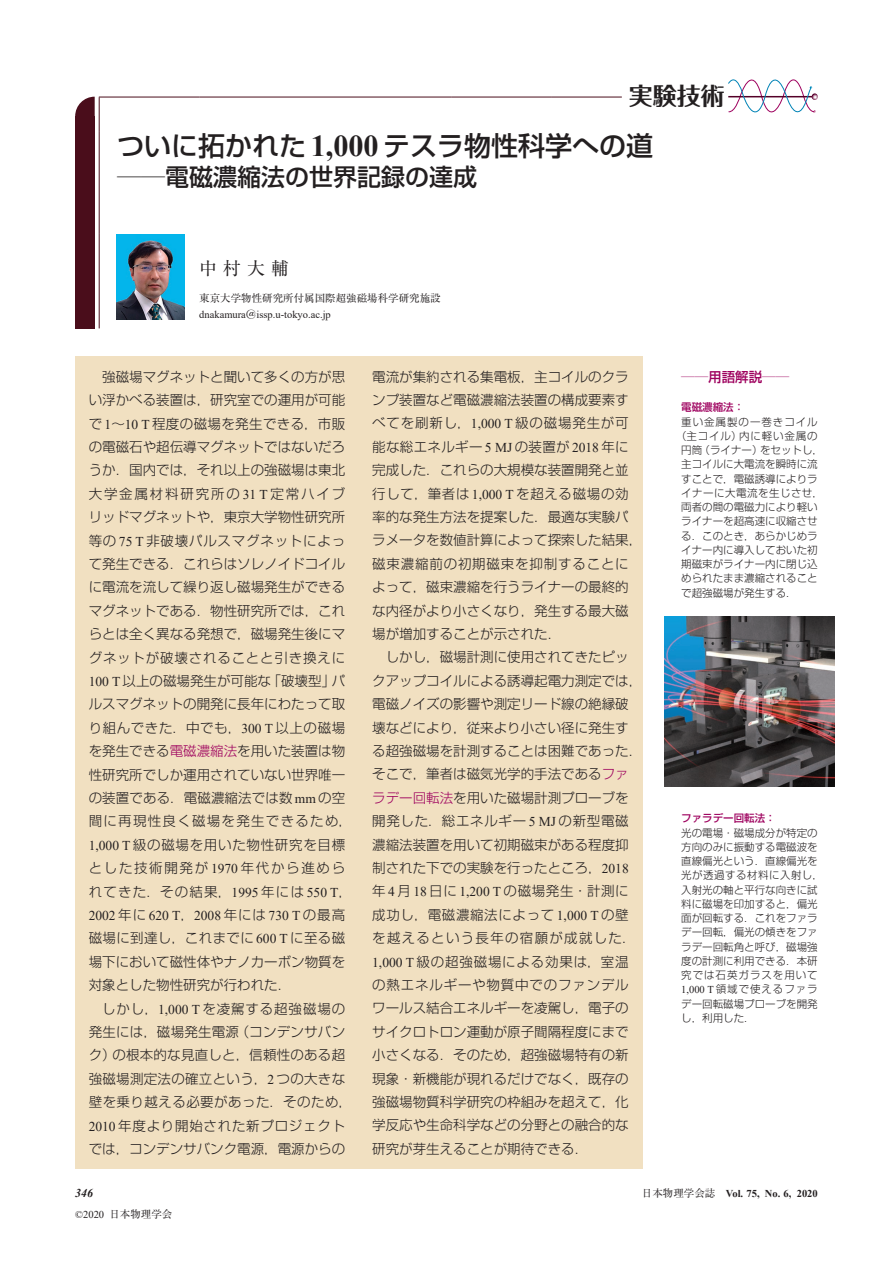
<style>
.page{position:relative;width:893px;height:1263px;background:#fff}
.page>*{position:absolute;margin:0;border:0;box-sizing:border-box;transform-origin:0 0}
.t1{font:500 27px "Shin Go Pr 6";color:#231f20}
.t2{font:500 24px "Shin Go Pr 6";color:#231f20}
.t3{font:700 24px "Folk Pro";color:#231f20}
.t4{font:18px "Ryumin Pr 6";color:#231f20}
.t5{font:300 13.5px/23.4px "Shin Go Pr 6";color:#231f20}
.t6{font:300 13.5px/23.4px "Shin Go Pr 6";letter-spacing:.02em;color:#231f20;text-align:center}
.t7{font:13.5px "Times New Roman";color:#231f20}
.t8{font:300 13.5px "Koz Min Pro";color:#9e015e}
.t9{font:italic 700 12px "Times New Roman";color:#231f20}
.t10{font:300 10.5px/14.2px "Shin Go Pr 6";color:#231f20}
.t11{font:10.5px "Ryumin Pr 6";color:#231f20}
.t12{font:10.5px "Times New Roman";color:#231f20}
.t13{font:700 10.5px "Times New Roman";color:#231f20}
.t14{font:500 10.5px "Shin Go Pr 6";color:#9e015e}
.t15{font:300 10.5px "Shin Go Pr 6";letter-spacing:.08em;color:#231f20}
.t16{font:300 10.5px "Shin Go Pr 6";letter-spacing:.045em;color:#231f20}
.t17{font:300 10.5px "Shin Go Pr 6";letter-spacing:.09em;color:#231f20}
.s1{font-family:"Times New Roman";font-weight:700;font-size:30.3px}
.s2{font-family:"Koz Min Pro";font-weight:300}
.s3{font-family:"Ryumin Pr 6"}
.s4{font-family:"Times New Roman";font-weight:400}
.s5{color:#9e015e}
.s6{font-family:"Shin Go Pr 6";font-weight:300}
.s7{font-family:"Shin Go Pr 6";font-weight:500}
.s8{font-family:"Ryumin Pr 6";font-weight:400}
.s9{font-family:"Times New Roman"}
</style>
<div class="page">
<hr style="left:99px;top:97px;width:100px;height:1px;background:#4a0d1b">
<hr style="left:199px;top:97px;width:253px;height:1px;background:#4a0d1b">
<hr style="left:452px;top:97px;width:100px;height:1px;background:#4a0d1b">
<hr style="left:552px;top:97px;width:70px;height:1px;background:#4a0d1b">
<hr style="left:99px;top:97px;width:1px;height:35px;background:#4a0d1b">
<hr style="left:99px;top:132px;width:1px;height:102px;background:#4a0d1b">
<hr style="left:99px;top:234px;width:1px;height:94px;background:#4a0d1b">
<img style="left:117px;top:234px;width:68px;height:85px">
<div style="left:75px;top:116px;width:20px;height:212px;background:#4a0d1b"></div>
<svg style="left:75px;top:97px;width:20px;height:19px"></svg>
<svg style="left:728px;top:80px;width:90px;height:33px"></svg>
<div style="left:75px;top:356px;width:567px;height:813px;background:#f1e0c1"></div>
<img style="left:664px;top:617px;width:171px;height:170px">
<h2 class="t3" style="left:629px;top:75px;width:97px">実験技術</h2>
<h1 class="t1" style="left:117px;top:123px;width:538px">ついに拓かれた <span class="s1">1,000</span> テスラ物性科学への道</h1>
<h2 class="t2" style="left:117px;top:157px;width:361px"><span class="s2">――</span>電磁濃縮法の世界記録の達成</h2>
<h3 class="t4" style="left:199px;top:254px;width:91px">中村大輔</h3>
<p class="t11" style="left:199px;top:289px;width:243px">東京大学物性研究所付属国際超強磁場科学研究施設</p>
<p class="t12" style="left:199px;top:307px;width:133px">dnakamura<span class="s3">＠</span>issp.u-tokyo.ac.jp</p>
<p class="t5" style="left:89px;top:364px;width:265px;text-align:center">強磁場マグネットと聞いて多くの方が思<br>い浮かべる装置は，研究室での運用が可能で <span class="s4">1</span>～<span class="s4">10 T</span> 程度の磁場を発生できる，市販の電磁石や超伝導マグネットではないだろうか．国内では，それ以上の強磁場は東北大学金属材料研究所の<span class="s4">31 T</span>定常ハイブリッドマグネットや，東京大学物性研究所等の <span class="s4">75 T</span> 非破壊パルスマグネットによって発生できる．これらはソレノイドコイルに電流を流して繰り返し磁場発生ができるマグネットである．物性研究所では，これらとは全く異なる発想で，磁場発生後にマグネットが破壊されることと引き換えに<br><span class="s4">100 T</span> 以上の磁場発生が可能な「破壊型」パルスマグネットの開発に長年にわたって取り組んできた．中でも，<span class="s4">300 T</span> 以上の磁場を発生できる<span class="s5">電磁濃縮法</span>を用いた装置は物性研究所でしか運用されていない世界唯一の装置である．電磁濃縮法では数 <span class="s4">mm</span> の空間に再現性良く磁場を発生できるため，<br><span class="s4">1,000 T</span> 級の磁場を用いた物性研究を目標とした技術開発が<span class="s4">1970</span>年代から進められてきた．その結果，<span class="s4">1995</span> 年には <span class="s4">550 T</span>，</p>
<p class="t7" style="left:89px;top:906px;width:258px">2002 <span class="s6">年に</span> 620 T<span class="s6">，</span>2008 <span class="s6">年には</span> 730 T <span class="s6">の最高</span></p>
<p class="t5" style="left:89px;top:925px;width:258px;text-align:justify">磁場に到達し，これまでに <span class="s4">600 T</span> に至る磁場下において磁性体やナノカーボン物質を対象とした物性研究が行われた．</p>
<p class="t6" style="left:89px;top:995px;width:265px">しかし，<span class="s4">1,000 T</span> を凌駕する超強磁場の<br>発生には，磁場発生電源（コンデンサバンク）の根本的な見直しと，信頼性のある超強磁場測定法の確立という，<span class="s4">2</span> つの大きな壁を乗り越える必要があった．そのため，<br><span class="s4">2010</span> 年度より開始された新プロジェクトでは，コンデンサバンク電源，電源からの</p>
<p class="t5" style="left:372px;top:364px;width:271px">電流が集約される集電板，主コイルのクランプ装置など電磁濃縮法装置の構成要素すべてを刷新し，<span class="s4">1,000 T</span> 級の磁場発生が可能な総エネルギー <span class="s4">5 MJ</span> の装置が <span class="s4">2018</span> 年に完成した．これらの大規模な装置開発と並行して，筆者は <span class="s4">1,000 T</span> を超える磁場の効率的な発生方法を提案した．最適な実験パラメータを数値計算によって探索した結果，磁束濃縮前の初期磁束を抑制することによって，磁束濃縮を行うライナーの最終的な内径がより小さくなり，発生する最大磁場が増加することが示された．</p>
<p class="t5" style="left:372px;top:644px;width:272px;text-indent:14px">しかし，磁場計測に使用されてきたピックアップコイルによる誘導起電力測定では，電磁ノイズの影響や測定リード線の絶縁破壊などにより，従来より小さい径に発生する超強磁場を計測することは困難であった．そこで，筆者は磁気光学的手法である<span class="s5">ファラデー回転法</span>を用いた磁場計測プローブを開発した．総エネルギー <span class="s4">5 MJ</span> の新型電磁濃縮法装置を用いて初期磁束がある程度抑制された下での実験を行ったところ，<span class="s4">2018</span>年 <span class="s4">4</span> 月 <span class="s4">18</span> 日に <span class="s4">1,200 T</span> の磁場発生・計測に成功し，電磁濃縮法によって <span class="s4">1,000 T</span> の壁を越えるという長年の宿願が成就した．<br><span class="s4">1,000 T</span> 級の超強磁場による効果は，室温の熱エネルギーや物質中でのファンデルワールス結合エネルギーを凌駕し，電子のサイクロトロン運動が原子間隔程度にまで小さくなる．そのため，超強磁場特有の新現象・新機能が現れるだけでなく，既存の強磁場物質科学研究の枠組みを超えて，化学反応や生命科学などの分野との融合的な研究が芽生えることが期待できる．</p>
<p class="t8" style="left:681px;top:367px;width:109px">――<span class="s7">用語解説</span>――</p>
<p class="t14" style="left:681px;top:399px;width:64px">電磁濃縮法：</p>
<p class="t17" style="left:681px;top:413px;width:138px">重い金属製の一巻きコイル</p>
<p class="t15" style="left:676px;top:427px;width:143px">（主コイル）内に軽い金属の</p>
<p class="t10" style="left:681px;top:442px;width:143px">円筒（ライナー）をセットし，</p>
<p class="t10" style="left:681px;top:456px;width:138px">主コイルに大電流を瞬時に流</p>
<p class="t10" style="left:681px;top:471px;width:138px">すことで，電磁誘導によりラ</p>
<p class="t16" style="left:681px;top:484px;width:143px">イナーに大電流を生じさせ，</p>
<p class="t10" style="left:681px;top:499px;width:138px">両者の間の電磁力により軽い</p>
<p class="t10" style="left:681px;top:513px;width:138px">ライナーを超高速に収縮させ</p>
<p class="t10" style="left:681px;top:528px;width:138px">る．このとき，あらかじめラ</p>
<p class="t10" style="left:681px;top:542px;width:138px">イナー内に導入しておいた初</p>
<p class="t10" style="left:681px;top:556px;width:138px">期磁束がライナー内に閉じ込</p>
<p class="t10" style="left:681px;top:570px;width:138px">められたまま濃縮されること</p>
<p class="t10" style="left:681px;top:585px;width:117px">で超強磁場が発生する．</p>
<p class="t14" style="left:681px;top:810px;width:96px">ファラデー回転法：</p>
<p class="t10" style="left:681px;top:824px;width:143px">光の電場・磁場成分が特定の方向のみに振動する電磁波を直線偏光という．直線偏光を光が透過する材料に入射し，入射光の軸と平行な向きに試料に磁場を印加すると，偏光面が回転する．これをファラデー回転，偏光の傾きをファラデー回転角と呼び，磁場強度の計測に利用できる．本研究では石英ガラスを用いて<br><span class="s4">1,000 T</span>領域で使えるファラデー回転磁場プローブを開発し，利用した．</p>
<p class="t9" style="left:75px;top:1185px;width:19px">346</p>
<p class="t13" style="left:642px;top:1185px;width:177px"><span class="s8">日本物理学会誌　</span>Vol. 75, No. 6, 2020</p>
<p class="t11" style="left:75px;top:1206px;width:99px"><span class="s9">©2020</span> 日本物理学会</p>
</div>
